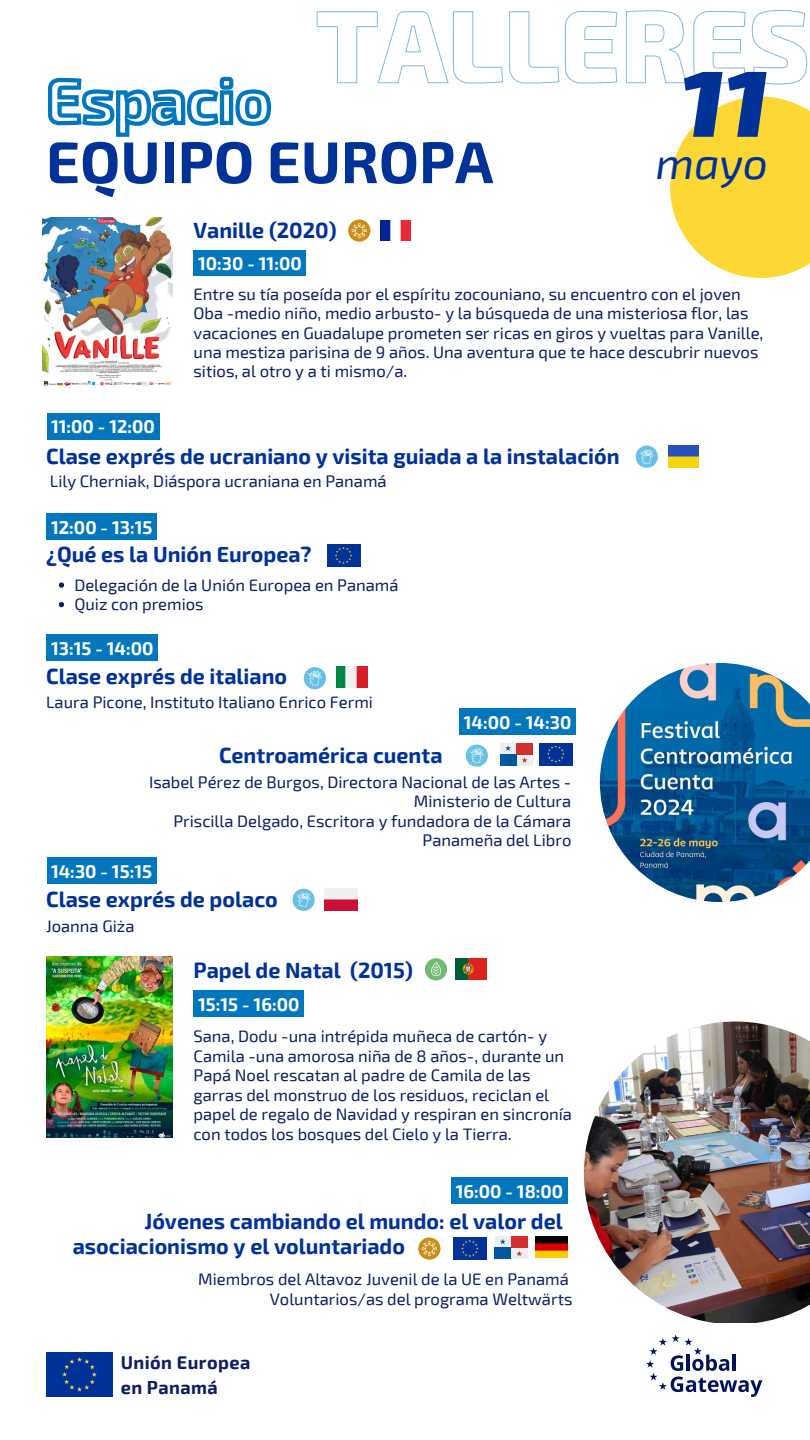
<style>
.page{position:relative;width:810px;height:1440px;background:#fff}
.page>*{position:absolute;margin:0;border:0;box-sizing:border-box;transform-origin:0 0}
.t1{font:italic 900 94px "Exo 2";color:#013298}
.t2{font:700 58.9px "Exo 2";color:#013298}
.t3{font:italic 44px "Exo 2";color:#013298}
.t4{font:700 21.5px "Exo 2";color:#013298}
.t5{font:700 18.1px "Exo 2";color:#fff}
.t6{font:700 18.1px/25.4px "Exo 2";letter-spacing:.025em;color:#0f1d63}
.t7{font:16.6px/19.5px "Exo 2";color:#0f1d63;text-align:right}
</style>
<div class="page">
<svg style="left:316px;top:10px;width:491px;height:75px"></svg>
<svg style="left:670px;top:97px;width:140px;height:181px"></svg>
<svg style="left:348px;top:219px;width:22px;height:23px"></svg>
<svg style="left:352px;top:223px;width:15px;height:15px"></svg>
<svg style="left:425px;top:958px;width:22px;height:22px"></svg>
<div style="left:46px;top:1352px;width:67px;height:45px;background:#013298"></div>
<svg style="left:62px;top:1357px;width:35px;height:34px"></svg>
<svg style="left:646px;top:1334px;width:116px;height:63px"></svg>
<img style="left:43px;top:217px;width:129px;height:170px">
<img style="left:46px;top:956px;width:126px;height:182px">
<img style="left:381px;top:221px;width:30px;height:20px">
<img style="left:456px;top:959px;width:31px;height:20px">
<img style="left:668px;top:445px;width:31px;height:23px">
<div style="left:500px;top:743px;width:33px;height:22px;background:#eceff1"></div>
<svg style="left:505px;top:745px;width:6px;height:6px"></svg>
<svg style="left:522px;top:757px;width:6px;height:6px"></svg>
<div style="left:500px;top:754px;width:16px;height:11px;background:#01579b"></div>
<div style="left:516px;top:743px;width:17px;height:11px;background:#d32f2f"></div>
<div style="left:539px;top:743px;width:33px;height:22px;background:#013298"></div>
<svg style="left:547px;top:745px;width:17px;height:17px"></svg>
<div style="left:327px;top:544px;width:33px;height:23px;background:#013298"></div>
<svg style="left:335px;top:547px;width:17px;height:17px"></svg>
<div style="left:495px;top:1236px;width:33px;height:23px;background:#eceff1"></div>
<svg style="left:500px;top:1239px;width:6px;height:5px"></svg>
<svg style="left:516px;top:1251px;width:6px;height:5px"></svg>
<div style="left:495px;top:1248px;width:16px;height:11px;background:#01579b"></div>
<div style="left:511px;top:1236px;width:17px;height:12px;background:#d32f2f"></div>
<div style="left:453px;top:1237px;width:33px;height:23px;background:#013298"></div>
<svg style="left:461px;top:1240px;width:17px;height:17px"></svg>
<svg style="left:466px;top:745px;width:22px;height:22px"></svg>
<svg style="left:636px;top:446px;width:22px;height:22px"></svg>
<img style="left:535px;top:1236px;width:33px;height:21px">
<svg style="left:292px;top:889px;width:23px;height:22px"></svg>
<svg style="left:418px;top:1238px;width:22px;height:22px"></svg>
<svg style="left:422px;top:1241px;width:15px;height:15px"></svg>
<img style="left:325px;top:888px;width:32px;height:22px">
<svg style="left:304px;top:667px;width:22px;height:22px"></svg>
<img style="left:336px;top:667px;width:32px;height:21px">
<svg style="left:47px;top:76px;width:225px;height:61px"></svg>
<div style="left:47px;top:413px;width:112px;height:26px;background:#0277bd"></div>
<svg style="left:59px;top:582px;width:5px;height:6px"></svg>
<svg style="left:59px;top:602px;width:5px;height:5px"></svg>
<div style="left:47px;top:513px;width:110px;height:26px;background:#0277bd"></div>
<div style="left:459px;top:709px;width:117px;height:26px;background:#0277bd"></div>
<div style="left:194px;top:250px;width:112px;height:26px;background:#0277bd"></div>
<div style="left:194px;top:991px;width:110px;height:26px;background:#0277bd"></div>
<div style="left:451px;top:1178px;width:117px;height:26px;background:#0277bd"></div>
<div style="left:47px;top:858px;width:109px;height:26px;background:#0277bd"></div>
<div style="left:47px;top:634px;width:111px;height:27px;background:#0277bd"></div>
<img style="left:600px;top:663px;width:210px;height:239px">
<img style="left:584px;top:1022px;width:226px;height:300px">
<p class="t2" style="left:46px;top:124px;width:449px">EQUIPO EUROPA</p>
<h2 class="t4" style="left:194px;top:217px;width:145px">Vanille (2020)</h2>
<h6 class="t1" style="left:680px;top:41px;width:90px">11</h6>
<h6 class="t3" style="left:656px;top:135px;width:114px">mayo</h6>
<p class="t5" style="left:51px;top:415px;width:105px">11:00 - 12:00</p>
<p class="t5" style="left:198px;top:252px;width:105px">10:30 - 11:00</p>
<h6 class="t7" style="left:194px;top:283px;width:571px;text-align:left">Entre su tía poseída por el espíritu zocouniano, su encuentro con el joven Oba -medio niño, medio arbusto- y la búsqueda de una misteriosa flor, las vacaciones en Guadalupe prometen ser ricas en giros y vueltas para Vanille, una mestiza parisina de 9 años. Una aventura que te hace descubrir nuevos sitios, al otro y a ti mismo/a.</h6>
<h1 class="t4" style="left:46px;top:442px;width:575px">Clase exprés de ucraniano y visita guiada a la instalación</h1>
<h5 class="t7" style="left:50px;top:471px;width:338px">Lily Cherniak, Diáspora ucraniana en Panamá</h5>
<h6 class="t5" style="left:51px;top:515px;width:103px">12:00 - 13:15</h6>
<h4 class="t4" style="left:46px;top:541px;width:267px">¿Qué es la Unión Europea?</h4>
<p class="t7" style="left:74px;top:574px;width:326px">Delegación de la Unión Europea en Panamá</p>
<p class="t7" style="left:74px;top:594px;width:131px">Quiz con premios</p>
<p class="t5" style="left:51px;top:636px;width:104px">13:15 - 14:00</p>
<h5 class="t4" style="left:46px;top:662px;width:243px">Clase exprés de italiano</h5>
<p class="t7" style="left:46px;top:692px;width:328px">Laura Picone, Instituto Italiano Enrico Fermi</p>
<h3 class="t4" style="left:219px;top:742px;width:225px">Centroamérica cuenta</h3>
<p class="t5" style="left:464px;top:710px;width:109px">14:00 - 14:30</p>
<h5 class="t7" style="left:149px;top:771px;width:424px">Isabel Pérez de Burgos, Directora Nacional de las Artes -<br>Ministerio de Cultura</h5>
<p class="t7" style="left:173px;top:810px;width:400px">Priscilla Delgado, Escritora y fundadora de la Cámara<br>Panameña del Libro</p>
<h6 class="t5" style="left:51px;top:860px;width:103px">14:30 - 15:15</h6>
<p class="t4" style="left:46px;top:885px;width:233px">Clase exprés de polaco</p>
<p class="t7" style="left:46px;top:915px;width:90px">Joanna Giża</p>
<p class="t4" style="left:194px;top:956px;width:221px">Papel de Natal (2015)</p>
<h5 class="t5" style="left:198px;top:993px;width:103px">15:15 - 16:00</h5>
<p class="t7" style="left:194px;top:1026px;width:380px;text-align:left">Sana, Dodu -una intrépida muñeca de cartón- y Camila -una amorosa niña de 8 años-, durante un Papá Noel rescatan al padre de Camila de las garras del monstruo de los residuos, reciclan el papel de regalo de Navidad y respiran en sincronía con todos los bosques del Cielo y la Tierra.</p>
<h5 class="t5" style="left:456px;top:1180px;width:109px">16:00 - 18:00</h5>
<h5 class="t4" style="left:144px;top:1207px;width:420px">Jóvenes cambiando el mundo: el valor del</h5>
<h5 class="t4" style="left:73px;top:1233px;width:334px">asociacionismo y el voluntariado</h5>
<p class="t7" style="left:198px;top:1269px;width:372px">Miembros del Altavoz Juvenil de la UE en Panamá</p>
<p class="t7" style="left:270px;top:1288px;width:304px">Voluntarios/as del programa Weltwärts</p>
<p class="t6" style="left:121px;top:1349px;width:131px">Unión Europea en Panamá</p>
</div>
